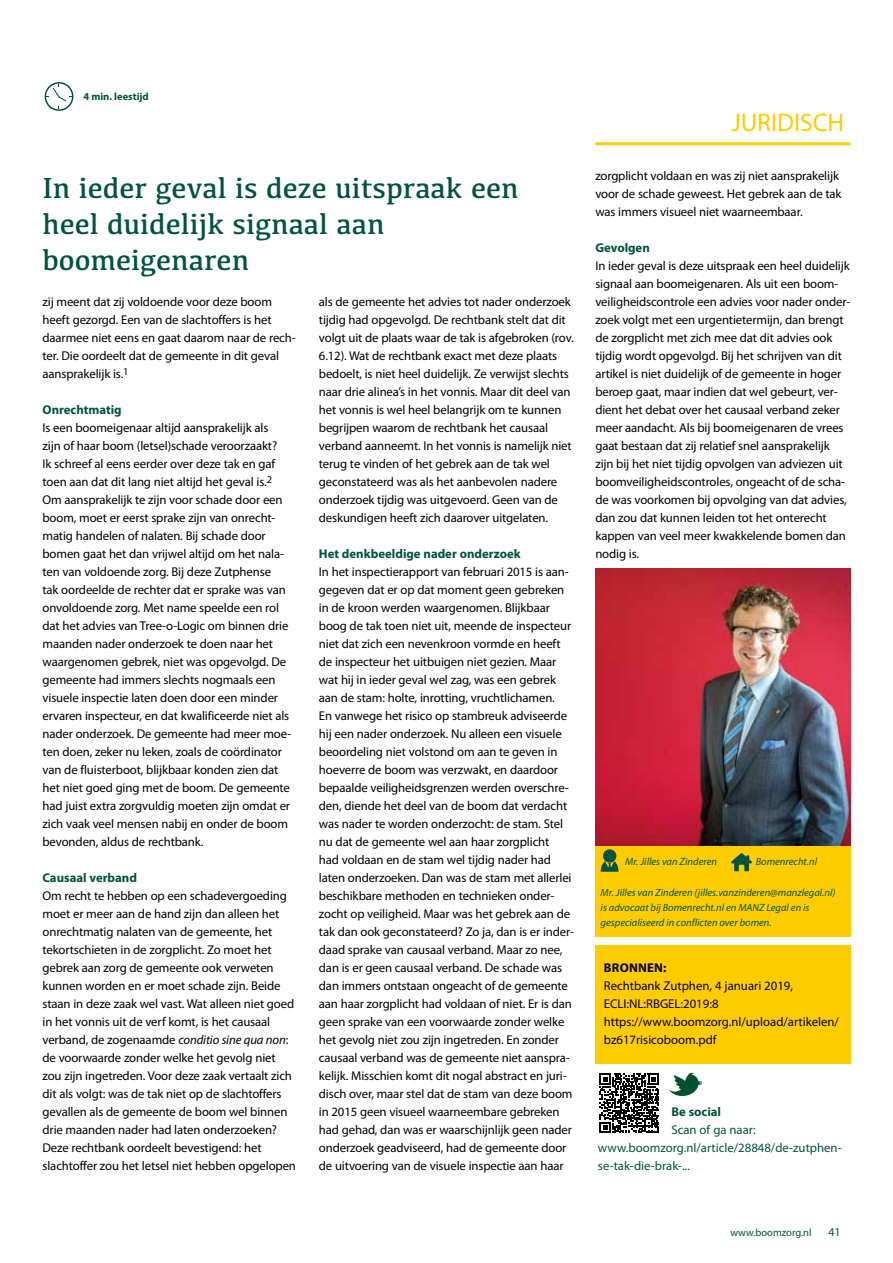
<style>
.page{position:relative;width:893px;height:1263px;background:#fff}
.page>*{position:absolute;margin:0;border:0;box-sizing:border-box;transform-origin:0 0}
.t1{font:30px/36px "Kefa";color:#00533d}
.t2{font:25.5px "Myriad Pro";color:#fc0}
.t3{font:12.75px/18px "Myriad Pro";letter-spacing:-.01em;color:#000}
.t4{font:12.75px/18px "Myriad Pro";color:#00533d}
.t5{font:700 12.75px "Myriad Pro";color:#00533d}
.t6{font:700 12.75px "Myriad Pro";letter-spacing:.02em;color:#000}
.t7{font:12px "Myriad Pro";color:#00533d}
.t8{font:italic 10.5px/15px "Myriad Pro";color:#00533d}
.t9{font:10.5px "Myriad Pro";color:#00533d}
.t10{font:700 10.5px "Myriad Pro";color:#00533d}
.s1{font-style:italic}
</style>
<div class="page">
<hr style="left:595px;top:142px;width:255px;height:3px;background:#fc0">
<svg style="left:45px;top:82px;width:28px;height:29px"></svg>
<div style="left:595px;top:946px;width:256px;height:118px;background:#fc0"></div>
<img style="left:595px;top:568px;width:256px;height:278px">
<div style="left:595px;top:846px;width:256px;height:90px;background:#fc0"></div>
<svg style="left:601px;top:861px;width:17px;height:11px"></svg>
<div style="left:603px;top:849px;width:13px;height:14px;background:#00533d;border-radius:50%"></div>
<svg style="left:731px;top:853px;width:21px;height:18px"></svg>
<div style="left:596px;top:1070px;width:66px;height:64px;background:linear-gradient(to right,#fff,#fff)"></div>
<svg style="left:600px;top:1074px;width:59px;height:59px"></svg>
<svg style="left:669px;top:1072px;width:32px;height:24px"></svg>
<p class="t10" style="left:83px;top:90px;width:67px">4 min. leestijd</p>
<h1 class="t1" style="left:43px;top:169px;width:478px">In ieder geval is deze uitspraak een heel duidelijk signaal aan boomeigenaren</h1>
<p class="t3" style="left:43px;top:293px;width:255px">zij meent dat zij voldoende voor deze boom heeft gezorgd. Een van de slachtoffers is het daarmee niet eens en gaat daarom naar de rech&shy;ter. Die oordeelt dat de gemeente in dit geval aansprakelijk is.<sup>1</sup></p>
<p class="t5" style="left:43px;top:401px;width:81px">Onrechtmatig</p>
<p class="t3" style="left:43px;top:419px;width:250px">Is een boomeigenaar altijd aansprakelijk als<br>zijn of haar boom (letsel)schade veroorzaakt?<br>Ik schreef al eens eerder over deze tak en gaf toen aan dat dit lang niet altijd het geval is.<sup>2<br></sup>Om aansprakelijk te zijn voor schade door een boom, moet er eerst sprake zijn van onrecht&shy;matig handelen of nalaten. Bij schade door bomen gaat het dan vrijwel altijd om het nala&shy;ten van voldoende zorg. Bij deze Zutphense<br>tak oordeelde de rechter dat er sprake was van onvoldoende zorg. Met name speelde een rol dat het advies van Tree-o-Logic om binnen drie maanden nader onderzoek te doen naar het waargenomen gebrek, niet was opgevolgd. De gemeente had immers slechts nogmaals een visuele inspectie laten doen door een minder ervaren inspecteur, en dat kwalificeerde niet als nader onderzoek. De gemeente had meer moe&shy;ten doen, zeker nu leken, zoals de coördinator van de fluisterboot, blijkbaar konden zien dat het niet goed ging met de boom. De gemeente had juist extra zorgvuldig moeten zijn omdat er zich vaak veel mensen nabij en onder de boom bevonden, aldus de rechtbank.</p>
<p class="t5" style="left:43px;top:869px;width:96px">Causaal verband</p>
<p class="t3" style="left:43px;top:887px;width:255px">Om recht te hebben op een schadevergoeding moet er meer aan de hand zijn dan alleen het onrechtmatig nalaten van de gemeente, het tekortschieten in de zorgplicht. Zo moet het gebrek aan zorg de gemeente ook verweten kunnen worden en er moet schade zijn. Beide staan in deze zaak wel vast. Wat alleen niet goed in het vonnis uit de verf komt, is het causaal verband, de zogenaamde <span class="s1">conditio sine qua non</span>: de voorwaarde zonder welke het gevolg niet zou zijn ingetreden. Voor deze zaak vertaalt zich dit als volgt: was de tak niet op de slachtoffers gevallen als de gemeente de boom wel binnen drie maanden nader had laten onderzoeken?<br>Deze rechtbank oordeelt bevestigend: het slachtoffer zou het letsel niet hebben opgelopen</p>
<p class="t3" style="left:319px;top:293px;width:256px">als de gemeente het advies tot nader onderzoek tijdig had opgevolgd. De rechtbank stelt dat dit volgt uit de plaats waar de tak is afgebroken (rov.<br>6.12). Wat de rechtbank exact met deze plaats bedoelt, is niet heel duidelijk. Ze verwijst slechts naar drie alinea’s in het vonnis. Maar dit deel van het vonnis is wel heel belangrijk om te kunnen begrijpen waarom de rechtbank het causaal verband aanneemt. In het vonnis is namelijk niet terug te vinden of het gebrek aan de tak wel geconstateerd was als het aanbevolen nadere onderzoek tijdig was uitgevoerd. Geen van de deskundigen heeft zich daarover uitgelaten.</p>
<p class="t5" style="left:319px;top:546px;width:203px">Het denkbeeldige nader onderzoek</p>
<p class="t3" style="left:319px;top:563px;width:257px">In het inspectierapport van februari 2015 is aan&shy;gegeven dat er op dat moment geen gebreken in de kroon werden waargenomen. Blijkbaar boog de tak toen niet uit, meende de inspecteur niet dat zich een nevenkroon vormde en heeft de inspecteur het uitbuigen niet gezien. Maar wat hij in ieder geval wel zag, was een gebrek aan de stam: holte, inrotting, vruchtlichamen.<br>En vanwege het risico op stambreuk adviseerde hij een nader onderzoek. Nu alleen een visuele beoordeling niet volstond om aan te geven in hoeverre de boom was verzwakt, en daardoor bepaalde veiligheidsgrenzen werden overschre&shy;den, diende het deel van de boom dat verdacht was nader te worden onderzocht: de stam. Stel nu dat de gemeente wel aan haar zorgplicht<br>had voldaan en de stam wel tijdig nader had laten onderzoeken. Dan was de stam met allerlei beschikbare methoden en technieken onder&shy;zocht op veiligheid. Maar was het gebrek aan de tak dan ook geconstateerd? Zo ja, dan is er inder&shy;daad sprake van causaal verband. Maar zo nee, dan is er geen causaal verband. De schade was dan immers ontstaan ongeacht of de gemeente aan haar zorgplicht had voldaan of niet. Er is dan geen sprake van een voorwaarde zonder welke het gevolg niet zou zijn ingetreden. En zonder causaal verband was de gemeente niet aanspra&shy;kelijk. Misschien komt dit nogal abstract en juri&shy;disch over, maar stel dat de stam van deze boom in 2015 geen visueel waarneembare gebreken had gehad, dan was er waarschijnlijk geen nader onderzoek geadviseerd, had de gemeente door de uitvoering van de visuele inspectie aan haar</p>
<h2 class="t2" style="left:731px;top:107px;width:114px">JURIDISCH</h2>
<p class="t3" style="left:595px;top:167px;width:248px">zorgplicht voldaan en was zij niet aansprakelijk voor de schade geweest. Het gebrek aan de tak was immers visueel niet waarneembaar.</p>
<p class="t5" style="left:595px;top:240px;width:56px">Gevolgen</p>
<p class="t3" style="left:595px;top:257px;width:256px">In ieder geval is deze uitspraak een heel duidelijk signaal aan boomeigenaren. Als uit een boom&shy;veiligheidscontrole een advies voor nader onder&shy;zoek volgt met een urgentietermijn, dan brengt de zorgplicht met zich mee dat dit advies ook tijdig wordt opgevolgd. Bij het schrijven van dit artikel is niet duidelijk of de gemeente in hoger beroep gaat, maar indien dat wel gebeurt, ver&shy;dient het debat over het causaal verband zeker meer aandacht. Als bij boomeigenaren de vrees gaat bestaan dat zij relatief snel aansprakelijk zijn bij het niet tijdig opvolgen van adviezen uit boomveiligheidscontroles, ongeacht of de scha&shy;de was voorkomen bij opvolging van dat advies, dan zou dat kunnen leiden tot het onterecht kappen van veel meer kwakkelende bomen dan nodig is.</p>
<p class="t8" style="left:625px;top:853px;width:93px">Mr. Jilles van Zinderen</p>
<p class="t8" style="left:601px;top:884px;width:236px">Mr. Jilles van Zinderen (jilles.vanzinderen@manzlegal.nl) is advocaat bij Bomenrecht.nl en MANZ Legal en is gespecialiseerd in conflicten over bomen.</p>
<p class="t8" style="left:756px;top:853px;width:63px">Bomenrecht.nl</p>
<p class="t6" style="left:604px;top:959px;width:64px">BRONNEN:</p>
<p class="t3" style="left:604px;top:977px;width:237px">Rechtbank Zutphen, 4 januari 2019,<br>ECLI:NL:RBGEL:2019:8 https://www.boomzorg.nl/upload/artikelen/ bz617risicoboom.pdf</p>
<p class="t5" style="left:671px;top:1103px;width:51px">Be social</p>
<p class="t4" style="left:598px;top:1121px;width:245px;text-indent:73px">Scan of ga naar: www.boomzorg.nl/article/28848/de-zutphen&shy;se-tak-die-brak-...</p>
<p class="t9" style="left:730px;top:1226px;width:83px">www.boomzorg.nl</p>
<p class="t7" style="left:828px;top:1224px;width:14px">41</p>
</div>
